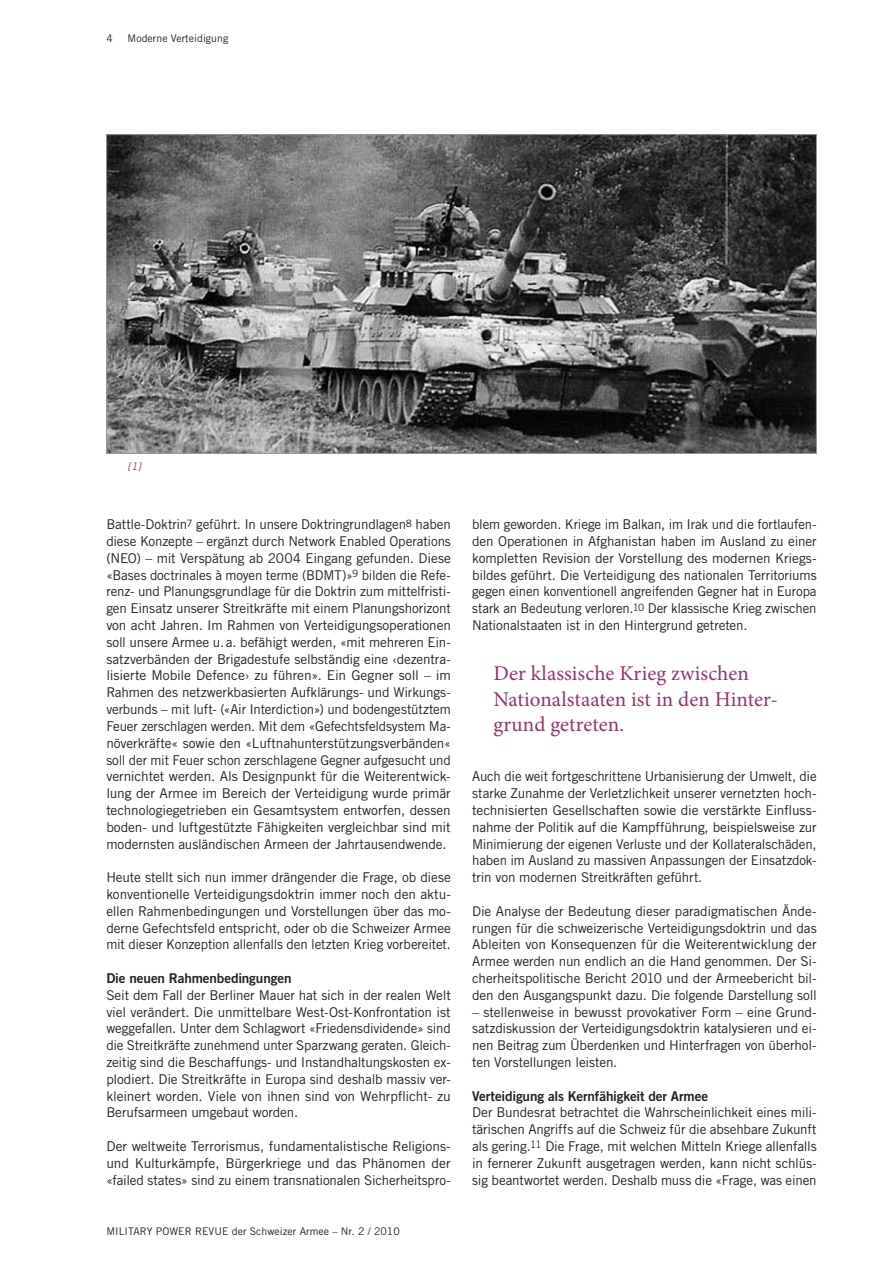
<style>
.page{position:relative;width:872px;height:1263px;background:#fff}
.page>*{position:absolute;margin:0;border:0;box-sizing:border-box;transform-origin:0 0}
.t1{font:21px/25.2px "Minion Pro";letter-spacing:.005em;color:#92346c}
.t2{font:13.5px/16.8px "Trade Gothic LT Std";letter-spacing:-.01em;color:#231f20;text-align:justify}
.t3{font:13.5px "Trade Gothic LT Std Bd 2";letter-spacing:-.01em;color:#231f20}
.t4{font:10.5px "Trade Gothic LT Std";letter-spacing:.005em;color:#231f20}
.t5{font:italic 10.5px "Trade Gothic LT Std";color:#92346c}
</style>
<div class="page">
<img style="left:108px;top:136px;width:706px;height:316px">
<p class="t4" style="left:106px;top:32px;width:8px">4</p>
<p class="t4" style="left:128px;top:32px;width:102px">Moderne Verteidigung</p>
<p class="t5" style="left:128px;top:460px;width:15px">[1]</p>
<p class="t2" style="left:106px;top:516px;width:346px">Battle-Doktrin<sup>7</sup> geführt. In unsere Doktringrundlagen<sup>8</sup> haben diese Konzepte – ergänzt durch Network Enabled Operations (NEO) – mit Verspätung ab 2004 Eingang gefunden. Diese «Bases doctrinales à moyen terme (BDMT)»<sup>9</sup> bilden die Refe&shy;renz- und Planungsgrundlage für die Doktrin zum mittelfristi&shy;gen Einsatz unserer Streitkräfte mit einem Planungshorizont von acht Jahren. Im Rahmen von Verteidigungsoperationen soll unsere Armee u.a. befähigt werden, «mit mehreren Ein&shy;satzverbänden der Brigadestufe selbständig eine ‹dezentra&shy;lisierte Mobile Defence› zu führen». Ein Gegner soll – im Rahmen des netzwerkbasierten Aufklärungs- und Wirkungs&shy;verbunds – mit luft- («Air Interdiction») und bodengestütztem Feuer zerschlagen werden. Mit dem «Gefechtsfeldsystem Ma&shy;növerkräfte« sowie den «Luftnahunterstützungsverbänden« soll der mit Feuer schon zerschlagene Gegner aufgesucht und vernichtet werden. Als Designpunkt für die Weiterentwick&shy;lung der Armee im Bereich der Verteidigung wurde primär technologiegetrieben ein Gesamtsystem entworfen, dessen boden- und luftgestützte Fähigkeiten vergleichbar sind mit modernsten ausländischen Armeen der Jahrtausendwende.</p>
<p class="t2" style="left:106px;top:869px;width:346px">Heute stellt sich nun immer drängender die Frage, ob diese konventionelle Verteidigungsdoktrin immer noch den aktu&shy;ellen Rahmenbedingungen und Vorstellungen über das mo&shy;derne Gefechtsfeld entspricht, oder ob die Schweizer Armee mit dieser Konzeption allenfalls den letzten Krieg vorbereitet.</p>
<p class="t3" style="left:106px;top:970px;width:187px">Die neuen Rahmenbedingungen</p>
<p class="t2" style="left:106px;top:986px;width:346px">Seit dem Fall der Berliner Mauer hat sich in der realen Welt viel verändert. Die unmittelbare West-Ost-Konfrontation ist weggefallen. Unter dem Schlagwort «Friedensdividende» sind die Streitkräfte zunehmend unter Sparzwang geraten. Gleich&shy;zeitig sind die Beschaffungs- und Instandhaltungskosten ex&shy;plodiert. Die Streitkräfte in Europa sind deshalb massiv ver&shy;kleinert worden. Viele von ihnen sind von Wehrpflicht- zu Berufsarmeen umgebaut worden.</p>
<p class="t2" style="left:106px;top:1137px;width:346px">Der weltweite Terrorismus, fundamentalistische Religions&shy;und Kulturkämpfe, Bürgerkriege und das Phänomen der «failed states» sind zu einem transnationalen Sicherheitspro-</p>
<p class="t4" style="left:106px;top:1225px;width:295px">MILITARY POWER REVUE der Schweizer Armee – Nr. 2 / 2010</p>
<p class="t2" style="left:472px;top:516px;width:346px">blem geworden. Kriege im Balkan, im Irak und die fortlaufen&shy;den Operationen in Afghanistan haben im Ausland zu einer kompletten Revision der Vorstellung des modernen Kriegs&shy;bildes geführt. Die Verteidigung des nationalen Territoriums gegen einen konventionell angreifenden Gegner hat in Europa stark an Bedeutung verloren.<sup>10</sup> Der klassische Krieg zwischen Nationalstaaten ist in den Hintergrund getreten.</p>
<h1 class="t1" style="left:493px;top:661px;width:286px">Der klassische Krieg zwischen<br>Nationalstaaten ist in den Hinter&shy;grund getreten.</h1>
<p class="t2" style="left:472px;top:768px;width:346px">Auch die weit fortgeschrittene Urbanisierung der Umwelt, die starke Zunahme der Verletzlichkeit unserer vernetzten hoch&shy;technisierten Gesellschaften sowie die verstärkte Einfluss&shy;nahme der Politik auf die Kampfführung, beispielsweise zur Minimierung der eigenen Verluste und der Kollateralschäden, haben im Ausland zu massiven Anpassungen der Einsatzdok&shy;trin von modernen Streitkräften geführt.</p>
<p class="t2" style="left:472px;top:902px;width:346px">Die Analyse der Bedeutung dieser paradigmatischen Ände&shy;rungen für die schweizerische Verteidigungsdoktrin und das Ableiten von Konsequenzen für die Weiterentwicklung der Armee werden nun endlich an die Hand genommen. Der Si&shy;cherheitspolitische Bericht 2010 und der Armeebericht bil&shy;den den Ausgangspunkt dazu. Die folgende Darstellung soll</p>
<p class="t2" style="left:472px;top:1003px;width:346px">– stellenweise in bewusst provokativer Form – eine Grund&shy;satzdiskussion der Verteidigungsdoktrin katalysieren und ei&shy;nen Beitrag zum Überdenken und Hinterfragen von überhol&shy;ten Vorstellungen leisten.</p>
<p class="t3" style="left:472px;top:1087px;width:238px">Verteidigung als Kernfähigkeit der Armee</p>
<p class="t2" style="left:472px;top:1104px;width:346px">Der Bundesrat betrachtet die Wahrscheinlichkeit eines mili&shy;tärischen Angriffs auf die Schweiz für die absehbare Zukunft als gering.<sup>11</sup> Die Frage, mit welchen Mitteln Kriege allenfalls in fernerer Zukunft ausgetragen werden, kann nicht schlüs&shy;sig beantwortet werden. Deshalb muss die «Frage, was einen</p>
</div>
